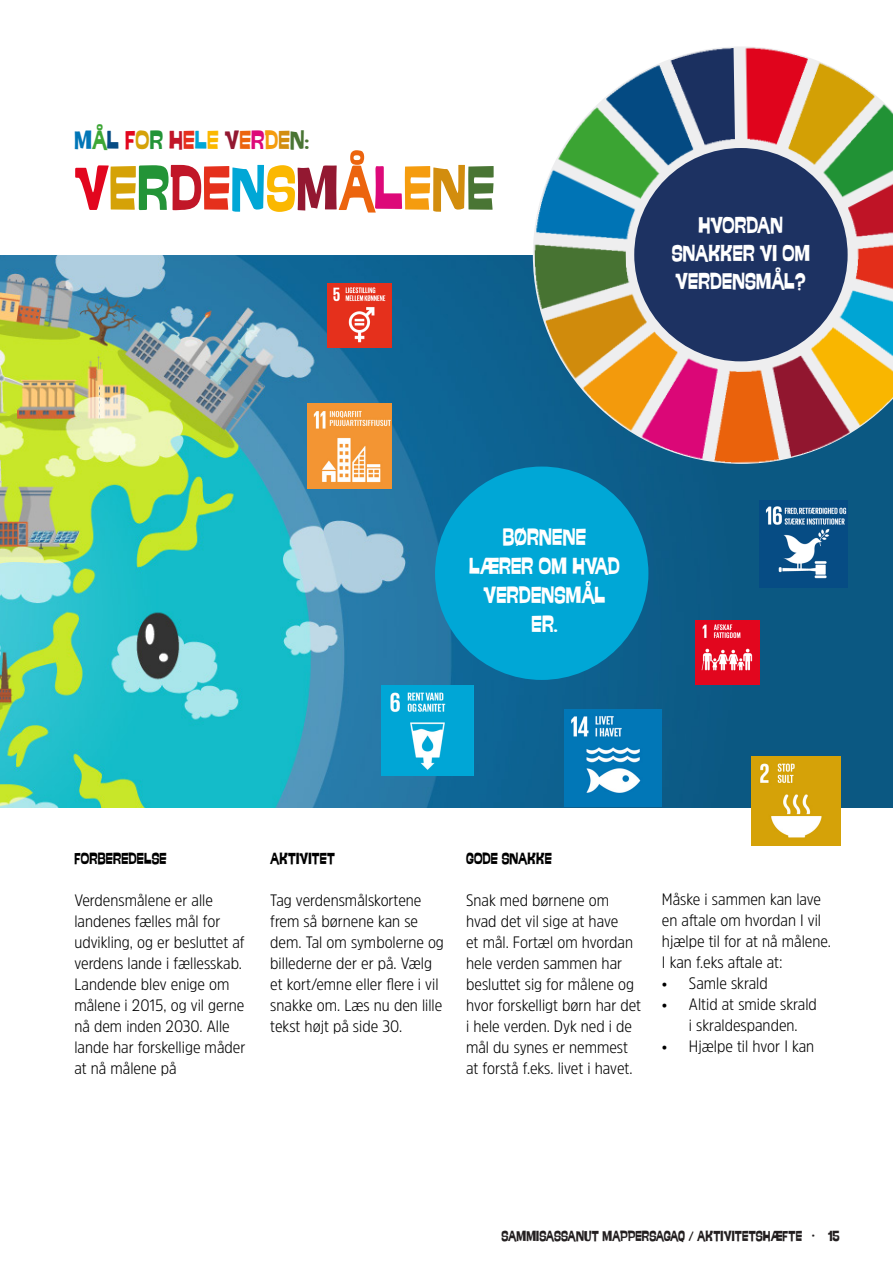
<style>
.page{position:relative;width:893px;height:1263px;background:#fff}
.page>*{position:absolute;margin:0;border:0;box-sizing:border-box;transform-origin:0 0}
.t1{font:64.65px "Swung Note";color:#e2061e}
.t2{font:27px "Swung Note";color:#497534}
.t3{font:24px/28.8px "Swung Note";color:#fff;text-align:center}
.t4{font:23.4px/28.2px "Swung Note";color:#fff;text-align:center}
.t5{font:300 16.5px/21px "Amsi Pro Narw";color:#000}
.t6{font:16.5px "Swung Note";color:#000}
.t7{font:15px "Swung Note";color:#231f20}
.s1{color:#0176b7}
.s2{color:#3da635}
.s3{color:#064c84}
.s4{color:#e2061e}
.s5{color:#d5a207}
.s6{color:#239437}
.s7{color:#c11628}
.s8{color:#e5301c}
.s9{color:#00a7d6}
.s10{color:#fbb800}
.s11{color:#931831}
.s12{color:#ec640e}
.s13{color:#dd0979}
.s14{color:#f59c0e}
.s15{color:#d28d0e}
.s16{color:#497534}
</style>
<div class="page">
<img style="left:0;top:255px;width:893px;height:553px">
<img style="left:382px;top:685px;width:92px;height:90px">
<img style="left:696px;top:620px;width:64px;height:64px">
<img style="left:564px;top:710px;width:98px;height:97px">
<img style="left:760px;top:501px;width:88px;height:87px">
<img style="left:533px;top:47px;width:360px;height:417px">
<div style="left:435px;top:466px;width:213px;height:214px;background:#00a7d6;border-radius:50%"></div>
<img style="left:751px;top:756px;width:90px;height:90px">
<div style="left:634px;top:148px;width:214px;height:213px;background:#1d3262;border-radius:50%"></div>
<img style="left:307px;top:404px;width:84px;height:84px">
<img style="left:327px;top:283px;width:64px;height:64px">
<p class="t2" style="left:74px;top:124px;width:236px"><span class="s1">M</span><span class="s2">Å</span><span class="s3">L</span> <span class="s4">F</span><span class="s5">O</span><span class="s6">R</span> <span class="s7">H</span><span class="s8">E</span><span class="s9">L</span><span class="s10">E</span> <span class="s11">V</span><span class="s12">E</span><span class="s13">R</span><span class="s14">D</span><span class="s15">E</span>N:</p>
<p class="t1" style="left:74px;top:149px;width:422px">V<span class="s5">E</span><span class="s6">R</span><span class="s7">D</span><span class="s8">E</span><span class="s9">N</span><span class="s10">S</span><span class="s11">M</span><span class="s12">Å</span><span class="s13">L</span><span class="s14">E</span><span class="s15">N</span><span class="s16">E</span></p>
<p class="t4" style="left:672px;top:210px;width:140px">HVORDAN<br>SNAKKER VI OM<br>VERDENSMÅL?</p>
<p class="t3" style="left:469px;top:522px;width:153px">BØRNENE<br>LÆRER OM HVAD<br>VERDENSMÅL</p>
<p class="t3" style="left:531px;top:608px;width:28px">ER.</p>
<p class="t6" style="left:74px;top:848px;width:94px">FORBEREDELSE</p>
<p class="t5" style="left:74px;top:889px;width:172px">Verdensmålene er alle landenes fælles mål for udvikling, og er besluttet af verdens lande i fællesskab.<br>Landende blev enige om målene i 2015, og vil gerne nå dem inden 2030. Alle lande har forskellige måder at nå målene på</p>
<p class="t6" style="left:270px;top:848px;width:66px">AKTIVITET</p>
<p class="t5" style="left:270px;top:889px;width:175px">Tag verdensmålskortene frem så børnene kan se dem. Tal om symbolerne og billederne der er på. Vælg et kort/emne eller flere i vil snakke om. Læs nu den lille tekst højt på side 30.</p>
<p class="t6" style="left:466px;top:848px;width:87px">GODE SNAKKE</p>
<p class="t5" style="left:466px;top:889px;width:177px">Snak med børnene om hvad det vil sige at have<br>et mål. Fortæl om hvordan hele verden sammen har besluttet sig for målene og hvor forskelligt børn har det i hele verden. Dyk ned i de mål du synes er nemmest at forstå f.eks. livet i havet.</p>
<p class="t5" style="left:662px;top:888px;width:171px">Måske i sammen kan lave en aftale om hvordan I vil hjælpe til for at nå målene.<br>I kan f.eks aftale at:</p>
<p class="t5" style="left:662px;top:972px;width:107px">• Samle skrald</p>
<p class="t5" style="left:662px;top:993px;width:156px;text-align:center">• Altid at smide skrald i skraldespanden.</p>
<p class="t5" style="left:662px;top:1035px;width:154px">• Hjælpe til hvor I kan</p>
<p class="t7" style="left:502px;top:1227px;width:340px">SAMMISASSANUT MAPPERSAGAQ / AKTIVITETSHÆFTE <sup>•</sup> 15</p>
</div>
